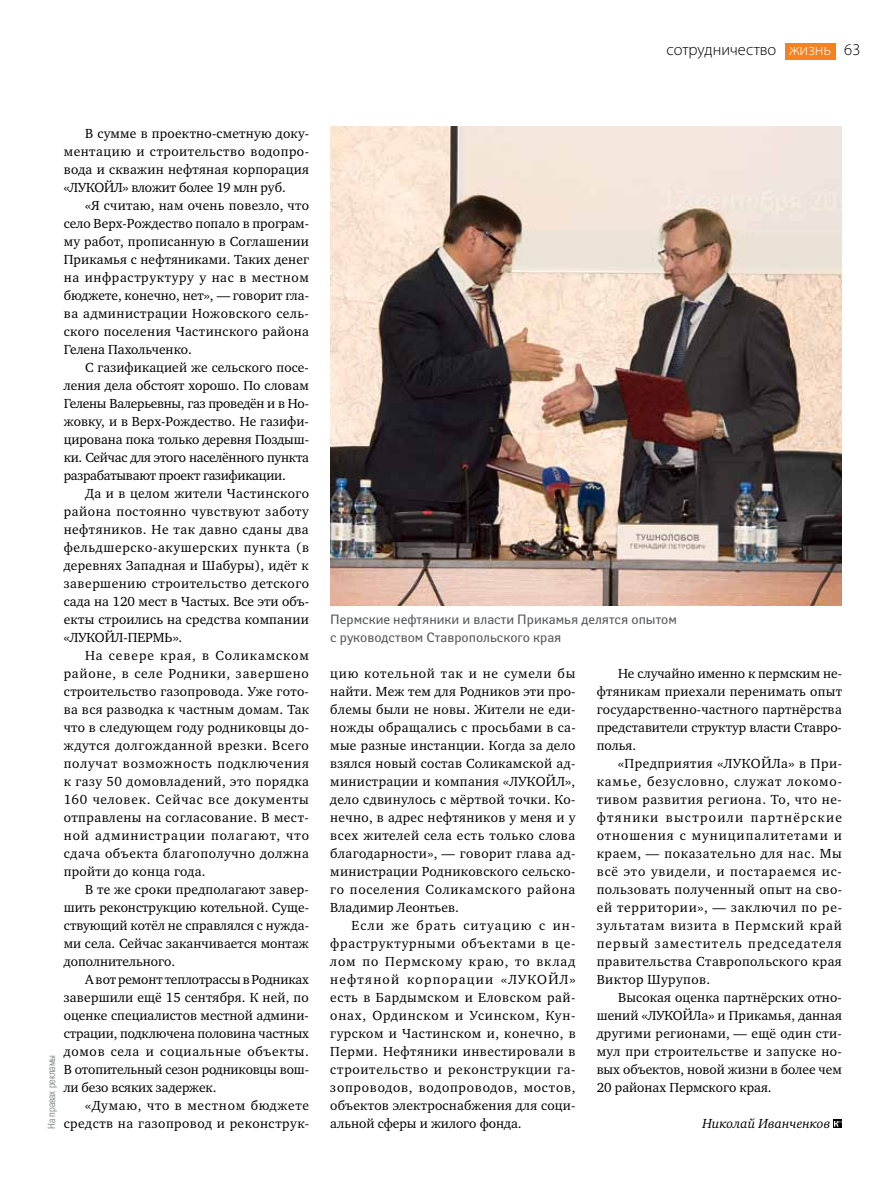
<style>
.page{position:relative;width:893px;height:1191px;background:#fff}
.page>*{position:absolute;margin:0;border:0;box-sizing:border-box;transform-origin:0 0}
.t1{font:300 16.5px "Myriad Pro";color:#000}
.t2{font:13.5px/18px "Charter ITC";letter-spacing:.01em;color:#000;text-align:justify}
.t3{font:13.5px/18px "Yanus";color:#58595b}
.t4{font:13.5px/18px "Charter ITC";letter-spacing:.035em;color:#000;text-align:right}
.t5{font:italic 13.5px "Charter ITC";color:#000}
.t6{font:10.5px "Pragmatica Cond C";color:#939598}
.s1{color:#fff}
</style>
<div class="page">
<div style="left:785px;top:43px;width:50px;height:16px;background:#f58220"></div>
<svg style="left:833px;top:1119px;width:9px;height:9px"></svg>
<svg style="left:834px;top:1121px;width:7px;height:5px"></svg>
<img style="left:330px;top:127px;width:512px;height:479px">
<p class="t1" style="left:666px;top:40px;width:195px">сотрудничество <span class="s1">жизнь</span> 63</p>
<p class="t2" style="left:64px;top:124px;width:247px;text-indent:21px">В сумме в проектно-сметную доку&shy;ментацию и строительство водопро&shy;вода и скважин нефтяная корпорация «ЛУКОЙЛ» вложит более 19 млн руб.</p>
<p class="t2" style="left:64px;top:196px;width:247px;text-indent:21px">«Я считаю, нам очень повезло, что село Верх-Рождество попало в програм&shy;му работ, прописанную в Соглашении Прикамья с нефтяниками. Таких денег на инфраструктуру у нас в местном бюджете, конечно, нет», — говорит гла&shy;ва администрации Ножовского сель&shy;ского поселения Частинского района Гелена Пахольченко.</p>
<p class="t2" style="left:64px;top:358px;width:247px;text-indent:21px">С газификацией же сельского посе&shy;ления дела обстоят хорошо. По словам Гелены Валерьевны, газ проведён и в Но&shy;жовку, и в Верх-Рождество. Не газифи&shy;цирована пока только деревня Поздыш&shy;ки. Сейчас для этого населённого пункта разрабатывают проект газификации.</p>
<p class="t2" style="left:64px;top:484px;width:247px;text-indent:21px">Да и в целом жители Частинского района постоянно чувствуют заботу нефтяников. Не так давно сданы два фельдшерско-акушерских пункта (в деревнях Западная и Шабуры), идёт к завершению строительство детского сада на 120 мест в Частых. Все эти объ&shy;екты строились на средства компании «ЛУКОЙЛ-ПЕРМЬ».</p>
<p class="t2" style="left:64px;top:646px;width:247px;text-indent:21px">На севере края, в Соликамском районе, в селе Родники, завершено строительство газопровода. Уже гото&shy;ва вся разводка к частным домам. Так что в следующем году родниковцы до&shy;ждутся долгожданной врезки. Всего получат возможность подключения к газу 50 домовладений, это порядка 160 человек. Сейчас все документы отправлены на согласование. В мест&shy;ной администрации полагают, что сдача объекта благополучно должна пройти до конца года.</p>
<p class="t2" style="left:64px;top:880px;width:247px;text-indent:21px">В те же сроки предполагают завер&shy;шить реконструкцию котельной. Суще&shy;ствующий котёл не справлялся с нужда&shy;ми села. Сейчас заканчивается монтаж дополнительного.</p>
<p class="t2" style="left:64px;top:970px;width:247px;text-indent:21px">А вот ремонт теплотрассы в Родниках завершили ещё 15 сентября. К ней, по оценке специалистов местной админи&shy;страции, подключена половина частных домов села и социальные объекты.<br>В отопительный сезон родниковцы вош&shy;ли безо всяких задержек.</p>
<p class="t4" style="left:64px;top:1096px;width:247px">«Думаю, что в местном бюджете средств на газопровод и реконструк-</p>
<p class="t6" style="left:46px;top:1129px;width:76px;rotate:-90deg">На правах рекламы</p>
<p class="t3" style="left:330px;top:610px;width:348px">Пермские нефтяники и власти Прикамья делятся опытом с руководством Ставропольского края</p>
<p class="t2" style="left:330px;top:664px;width:247px">цию котельной так и не сумели бы найти. Меж тем для Родников эти про&shy;блемы были не новы. Жители не еди&shy;ножды обращались с просьбами в са&shy;мые разные инстанции. Когда за дело взялся новый состав Соликамской ад&shy;министрации и компания «ЛУКОЙЛ», дело сдвинулось с мёртвой точки. Ко&shy;нечно, в адрес нефтяников у меня и у всех жителей села есть только слова благодарности», — говорит глава ад&shy;министрации Родниковского сельско&shy;го поселения Соликамского района Владимир Леонтьев.</p>
<p class="t2" style="left:330px;top:916px;width:247px;text-indent:21px">Если же брать ситуацию с ин&shy;фраструктурными объектами в це&shy;лом по Пермскому краю, то вклад нефтяной корпорации «ЛУКОЙЛ» есть в Бардымском и Еловском рай&shy;онах, Ординском и Усинском, Кун&shy;гурском и Частинском и, конечно, в Перми. Нефтяники инвестировали в строительство и реконструкции га&shy;зопроводов, водопроводов, мостов, объектов электроснабжения для соци&shy;альной сферы и жилого фонда.</p>
<p class="t2" style="left:597px;top:664px;width:247px;text-indent:21px">Не случайно именно к пермским не&shy;фтяникам приехали перенимать опыт государственно-частного партнёрства представители структур власти Ставро&shy;полья.</p>
<p class="t2" style="left:597px;top:754px;width:247px;text-indent:21px">«Предприятия «ЛУКОЙЛа» в При&shy;камье, безусловно, служат локомо&shy;тивом развития региона. То, что не&shy;фтяники выстроили партнёрские отношения с муниципалитетами и краем, — показательно для нас. Мы всё это увидели, и постараемся ис&shy;пользовать полученный опыт на сво&shy;ей территории», — заключил по ре&shy;зультатам визита в Пермский край первый заместитель председателя правительства Ставропольского края Виктор Шурупов.</p>
<p class="t2" style="left:597px;top:988px;width:247px;text-indent:21px">Высокая оценка партнёрских отно&shy;шений «ЛУКОЙЛа» и Прикамья, данная другими регионами, — ещё один сти&shy;мул при строительстве и запуске но&shy;вых объектов, новой жизни в более чем 20 районах Пермского края.</p>
<p class="t5" style="left:702px;top:1114px;width:129px">Николай Иванченков</p>
</div>
